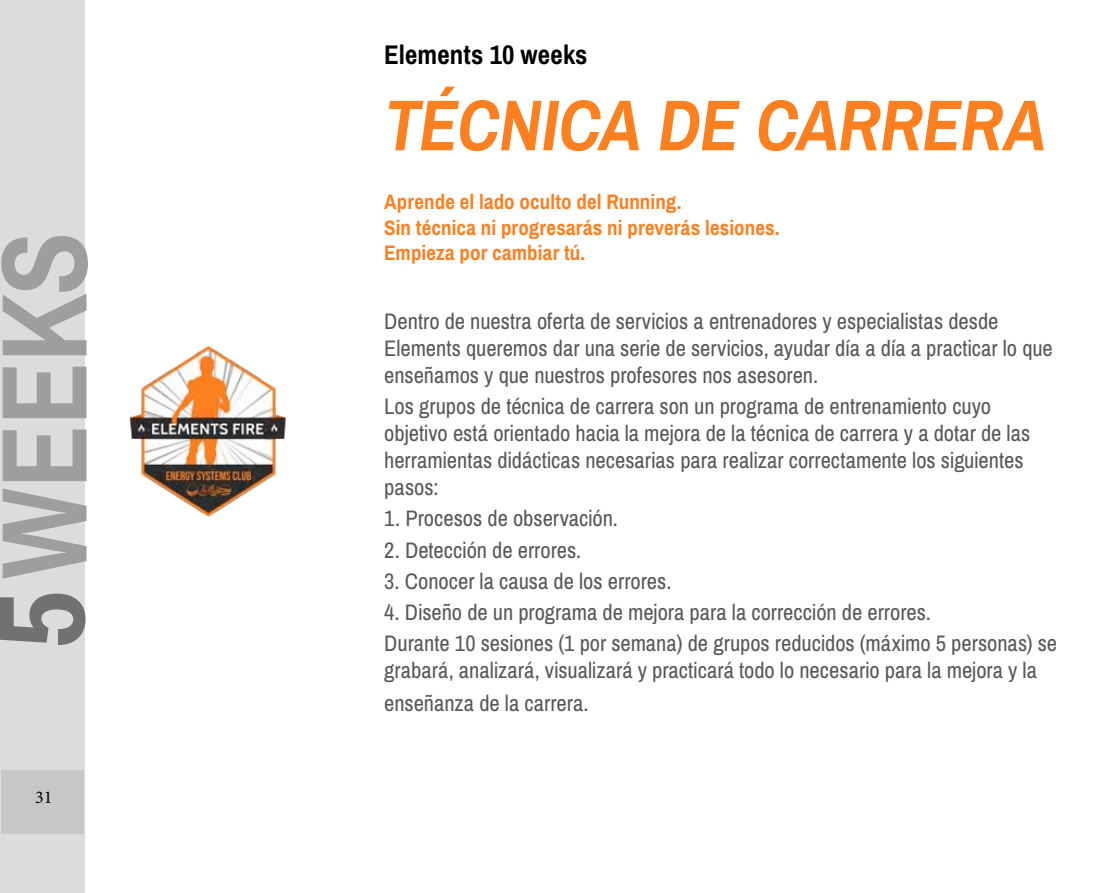
<style>
.page{position:relative;width:1106px;height:893px;background:#fff}
.page>*{position:absolute;margin:0;border:0;box-sizing:border-box;transform-origin:0 0}
.t1{font:italic 700 72px "Archivo Narrow";letter-spacing:-.01em;color:#fc7f20}
.t2{font:700 27px "Archivo Narrow";letter-spacing:.005em;color:#000}
.t3{font:22.5px/27px "Archivo Narrow";color:#58585a}
.t4{font:700 21px/25.2px "Archivo Narrow";letter-spacing:.005em;color:#fc7f20}
.t5{font:18px "Minion Pro";color:#000}
</style>
<div class="page">
<div style="left:0;top:0;width:84px;height:893px;background:#dbdcdd"></div>
<div style="left:1px;top:770px;width:83px;height:64px;background:#c6c7c8"></div>
<svg style="left:1px;top:236px;width:87px;height:342px"></svg>
<svg style="left:0;top:594px;width:86px;height:51px"></svg>
<img style="left:129px;top:346px;width:157px;height:171px">
<p class="t5" style="left:35px;top:785px;width:19px">31</p>
<p class="t2" style="left:384px;top:38px;width:205px">Elements 10 weeks</p>
<h1 class="t1" style="left:384px;top:81px;width:663px">TÉCNICA DE CARRERA</h1>
<p class="t4" style="left:384px;top:190px;width:397px">Aprende el lado oculto del Running.<br>Sin técnica ni progresarás ni preverás lesiones.<br>Empieza por cambiar tú.</p>
<p class="t3" style="left:384px;top:308px;width:670px">Dentro de nuestra oferta de servicios a entrenadores y especialistas desde<br>Elements queremos dar una serie de servicios, ayudar día a día a practicar lo que enseñamos y que nuestros profesores nos asesoren.</p>
<p class="t3" style="left:384px;top:393px;width:647px">Los grupos de técnica de carrera son un programa de entrenamiento cuyo objetivo está orientado hacia la mejora de la técnica de carrera y a dotar de las herramientas didácticas necesarias para realizar correctamente los siguientes pasos:</p>
<p class="t3" style="left:384px;top:506px;width:235px">1. Procesos de observación.</p>
<p class="t3" style="left:384px;top:537px;width:199px">2. Detección de errores.</p>
<p class="t3" style="left:384px;top:568px;width:289px">3. Conocer la causa de los errores.</p>
<p class="t3" style="left:384px;top:597px;width:674px;line-height:31.2px">4. Diseño de un programa de mejora para la corrección de errores.<br>Durante 10 sesiones (1 por semana) de grupos reducidos (máximo 5 personas) se</p>
<p class="t3" style="left:384px;top:655px;width:654px;line-height:32.4px">grabará, analizará, visualizará y practicará todo lo necesario para la mejora y la enseñanza de la carrera.</p>
</div>
